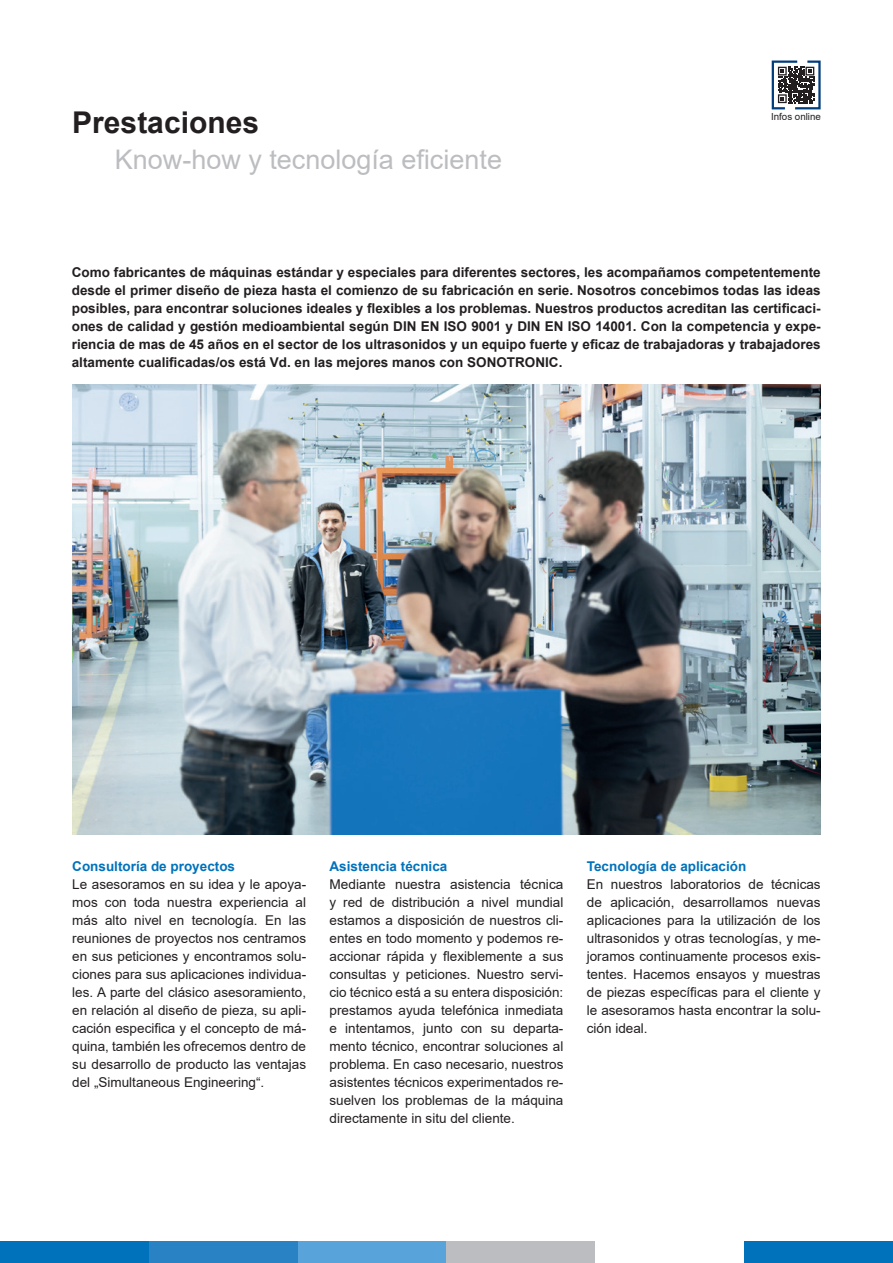
<style>
.page{position:relative;width:893px;height:1263px;background:#fff}
.page>*{position:absolute;margin:0;border:0;box-sizing:border-box;transform-origin:0 0}
.t1{font:700 30px "Arial";color:#231f20}
.t2{font:27px "Arial";color:#bcbdc0}
.t3{font:13.5px/18px "Arial";color:#231f20;text-align:justify}
.t4{font:700 13.5px/18px "Arial";color:#231f20;text-align:justify}
.t5{font:700 13.5px "Arial";color:#0072bc}
.t6{font:9.75px "Arial";color:#231f20}
</style>
<div class="page">
<img style="left:72px;top:385px;width:749px;height:450px">
<svg style="left:771px;top:60px;width:50px;height:50px"></svg>
<div style="left:0;top:1242px;width:149px;height:21px;background:#0072bc"></div>
<div style="left:149px;top:1242px;width:149px;height:21px;background:#2882c4"></div>
<div style="left:298px;top:1242px;width:148px;height:21px;background:#58a4da"></div>
<div style="left:446px;top:1242px;width:149px;height:21px;background:#bcbdc0"></div>
<div style="left:744px;top:1242px;width:149px;height:21px;background:#0072bc"></div>
<h1 class="t1" style="left:72px;top:101px;width:188px">Prestaciones</h1>
<h2 class="t2" style="left:115px;top:140px;width:389px">Know-how y tecnología eficiente</h2>
<p class="t6" style="left:771px;top:110px;width:51px">Infos online</p>
<p class="t4" style="left:72px;top:263px;width:750px">Como fabricantes de máquinas estándar y especiales para diferentes sectores, les acompañamos competentemente desde el primer diseño de pieza hasta el comienzo de su fabricación en serie. Nosotros concebimos todas las ideas posibles, para encontrar soluciones ideales y flexibles a los problemas. Nuestros productos acreditan las certificaci&shy;ones de calidad y gestión medioambiental según DIN EN ISO 9001 y DIN EN ISO 14001. Con la competencia y expe&shy;riencia de mas de 45 años en el sector de los ultrasonidos y un equipo fuerte y eficaz de trabajadoras y trabajadores altamente cualificadas/os está Vd. en las mejores manos con SONOTRONIC.</p>
<p class="t5" style="left:72px;top:856px;width:164px">Consultoría de proyectos</p>
<p class="t3" style="left:72px;top:875px;width:235px">Le asesoramos en su idea y le apoya&shy;mos con toda nuestra experiencia al más alto nivel en tecnología. En las reuniones de proyectos nos centramos en sus peticiones y encontramos solu&shy;ciones para sus aplicaciones individua&shy;les. A parte del clásico asesoramiento, en relación al diseño de pieza, su apli&shy;cación especifica y el concepto de má&shy;quina, también les ofrecemos dentro de su desarrollo de producto las ventajas del „Simultaneous Engineering“.</p>
<p class="t5" style="left:330px;top:856px;width:119px">Asistencia técnica</p>
<p class="t3" style="left:330px;top:875px;width:235px">Mediante nuestra asistencia técnica y red de distribución a nivel mundial estamos a disposición de nuestros cli&shy;entes en todo momento y podemos re&shy;accionar rápida y flexiblemente a sus consultas y peticiones. Nuestro servi&shy;cio técnico está a su entera disposición: prestamos ayuda telefónica inmediata e intentamos, junto con su departa&shy;mento técnico, encontrar soluciones al problema. En caso necesario, nuestros asistentes técnicos experimentados re&shy;suelven los problemas de la máquina directamente in situ del cliente.</p>
<p class="t5" style="left:587px;top:856px;width:161px">Tecnología de aplicación</p>
<p class="t3" style="left:587px;top:875px;width:235px">En nuestros laboratorios de técnicas de aplicación, desarrollamos nuevas aplicaciones para la utilización de los ultrasonidos y otras tecnologías, y me&shy;joramos continuamente procesos exis&shy;tentes. Hacemos ensayos y muestras de piezas específicas para el cliente y le asesoramos hasta encontrar la solu&shy;ción ideal.</p>
</div>
